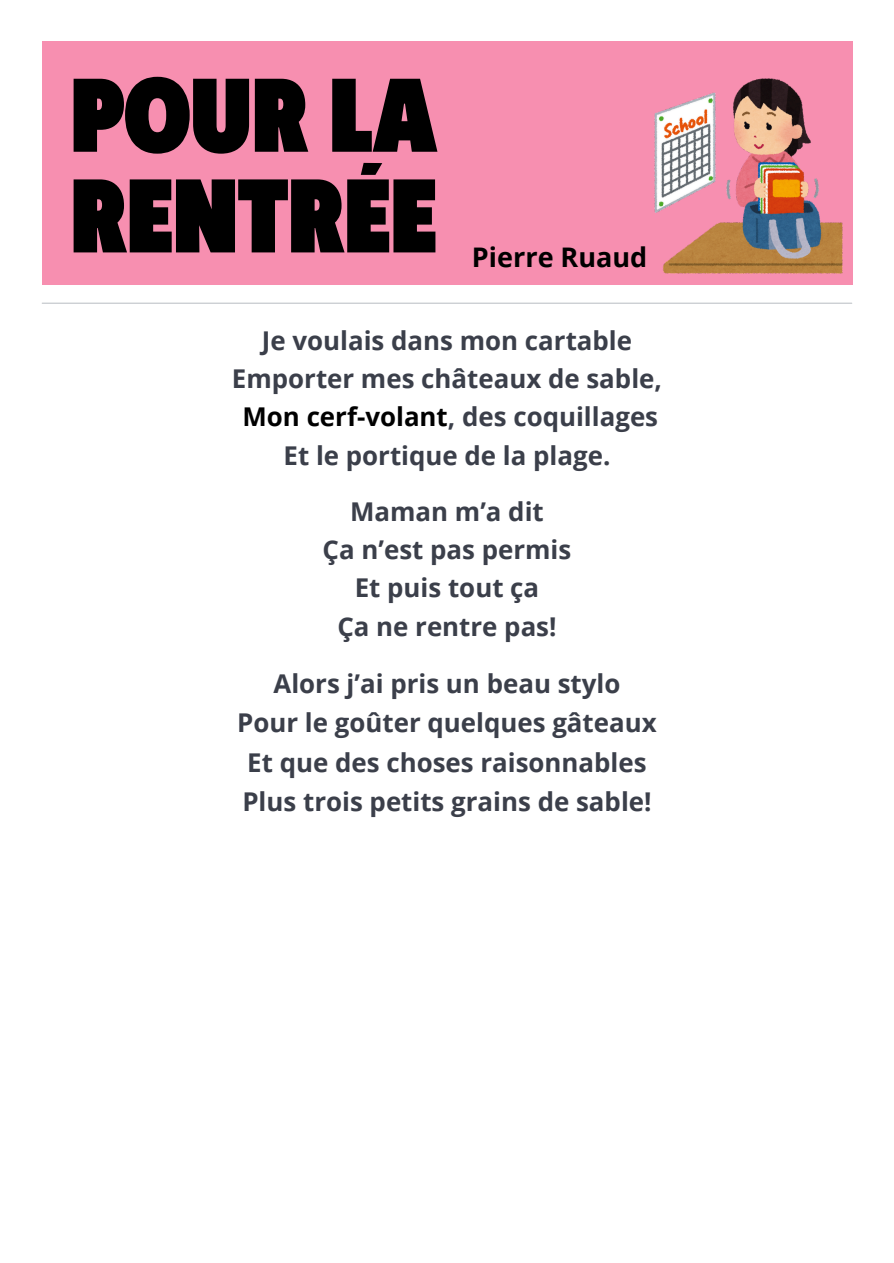
<style>
.page{position:relative;width:894px;height:1263px;background:#fff}
.page>*{position:absolute;margin:0;border:0;box-sizing:border-box;transform-origin:0 0}
.t1{font:900 97.95px/100.6px "Klein Condensed";letter-spacing:-.005em;color:#000}
.t2{font:700 27px "Open Sans";color:#000}
.t3{font:700 25.8px/38.2px "Open Sans";color:#3b3f4a;text-align:center}
.s1{color:#000}
</style>
<div class="page">
<div style="left:42px;top:42px;width:810px;height:243px;background:#f78fb0"></div>
<img style="left:654px;top:78px;width:188px;height:195px">
<hr style="left:42px;top:303px;width:809px;height:1px;background:#bfc3c8">
<p class="t1" style="left:70px;top:73px;width:369px">POUR LA<br>RENTRÉE</p>
<p class="t2" style="left:472px;top:238px;width:177px">Pierre Ruaud</p>
<p class="t3" style="left:232px;top:321px;width:431px">Je voulais dans mon cartable<br>Emporter mes châteaux de sable,<br><span class="s1">Mon cerf-volant</span>, des coquillages<br>Et le portique de la plage.</p>
<p class="t3" style="left:322px;top:492px;width:250px">Maman m’a dit<br>Ça n’est pas permis<br>Et puis tout ça<br>Ça ne rentre pas!</p>
<p class="t3" style="left:237px;top:663px;width:421px;line-height:39.3px">Alors j’ai pris un beau stylo<br>Pour le goûter quelques gâteaux<br>Et que des choses raisonnables<br>Plus trois petits grains de sable!</p>
</div>
